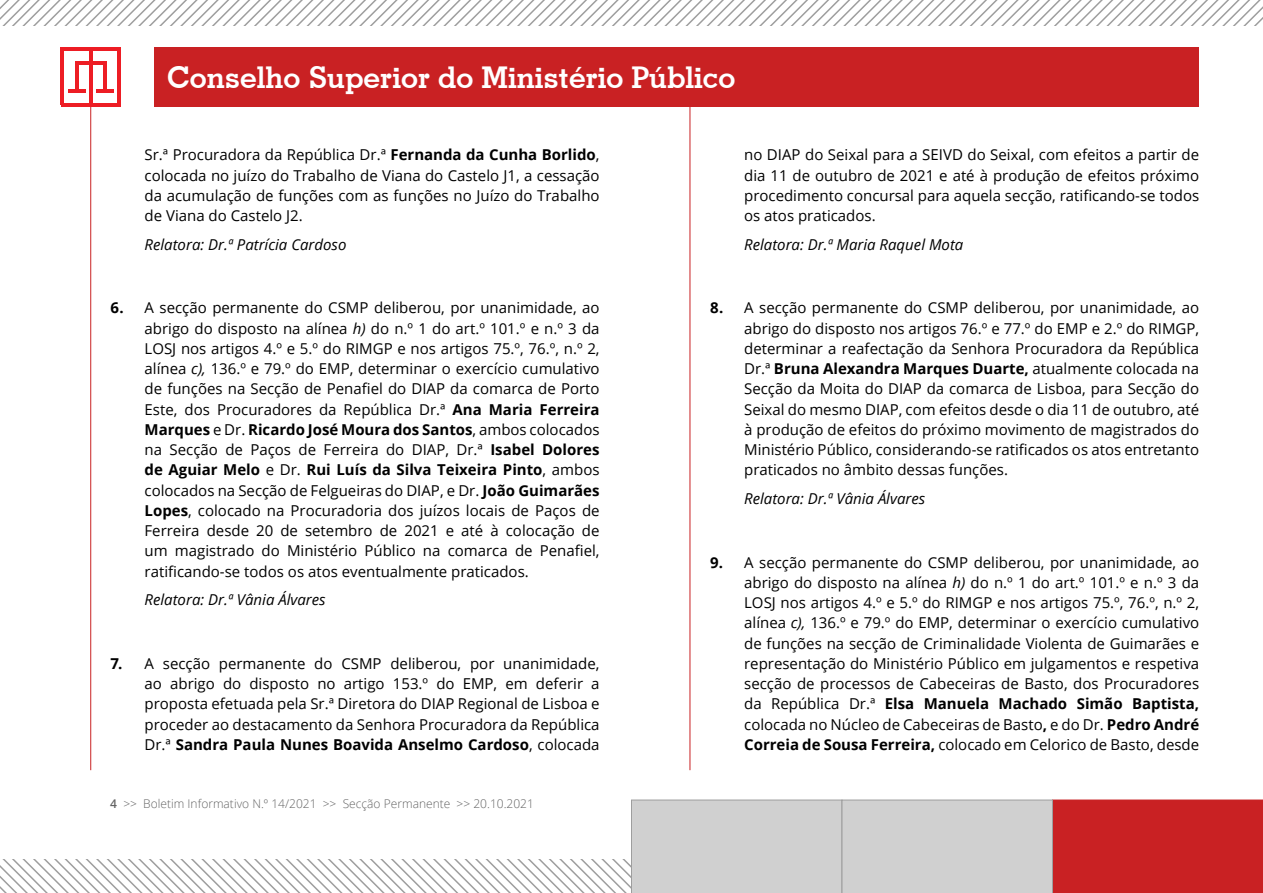
<style>
.page{position:relative;width:1263px;height:893px;background:#fff}
.page>*{position:absolute;margin:0;border:0;box-sizing:border-box;transform-origin:0 0}
.t1{font:700 30px "Geometric Slab 703 BT";color:#fff}
.t2{font:15px/20.2px "Open Sans";color:#000;text-align:justify}
.t3{font:italic 15px "Open Sans";color:#000}
.t4{font:300 12px "Open Sans";color:#646464}
.s1{font-weight:700}
.s2{font-style:italic}
.s3{font-weight:600}
</style>
<div class="page">
<svg style="left:0;top:800px;width:1263px;height:93px"></svg>
<div style="left:154px;top:47px;width:1045px;height:60px;background:#c92123"></div>
<hr style="left:90px;top:104px;width:1px;height:666px;background:#c92123">
<hr style="left:75px;top:61px;width:3px;height:31px;background:#ed1d24">
<hr style="left:61px;top:47px;width:3px;height:58px;background:#ed1d24">
<hr style="left:117px;top:49px;width:3px;height:56px;background:#ed1d24">
<hr style="left:61px;top:103px;width:59px;height:4px;background:#ed1d24">
<hr style="left:61px;top:47px;width:59px;height:4px;background:#ed1d24">
<hr style="left:89px;top:48px;width:3px;height:56px;background:#ed1d24">
<hr style="left:68px;top:89px;width:17px;height:4px;background:#ed1d24">
<hr style="left:103px;top:61px;width:3px;height:31px;background:#ed1d24">
<hr style="left:75px;top:61px;width:31px;height:4px;background:#ed1d24">
<hr style="left:96px;top:89px;width:18px;height:4px;background:#ed1d24">
<hr style="left:690px;top:104px;width:1px;height:666px;background:#c92123">
<svg style="left:0;top:0;width:1263px;height:26px"></svg>
<h1 class="t1" style="left:167px;top:60px;width:570px">Conselho Superior do Ministério Público</h1>
<p class="t2" style="left:145px;top:144px;width:456px">Sr.ª Procuradora da República Dr.ª <span class="s1">Fernanda da Cunha Borlido</span>, colocada no juízo do Trabalho de Viana do Castelo J1, a cessação da acumulação de funções com as funções no Juízo do Trabalho de Viana do Castelo J2.</p>
<p class="t3" style="left:145px;top:234px;width:203px">Relatora: Dr.ª Patrícia Cardoso</p>
<p class="t2" style="left:744px;top:144px;width:456px">no DIAP do Seixal para a SEIVD do Seixal, com efeitos a partir de dia 11 de outubro de 2021 e até à produção de efeitos próximo procedimento concursal para aquela secção, ratificando-se todos os atos praticados.</p>
<p class="t3" style="left:744px;top:234px;width:221px">Relatora: Dr.ª Maria Raquel Mota</p>
<p class="t2" style="left:145px;top:297px;width:456px;text-indent:-34px"><span class="s1">6.</span> A secção permanente do CSMP deliberou, por unanimidade, ao abrigo do disposto na alínea <span class="s2">h)</span> do n.º 1 do art.º 101.º e n.º 3 da LOSJ nos artigos 4.º e 5.º do RIMGP e nos artigos 75.º, 76.º, n.º 2, alínea <span class="s2">c),</span> 136.º e 79.º do EMP, determinar o exercício cumulativo de funções na Secção de Penafiel do DIAP da comarca de Porto Este, dos Procuradores da República Dr.ª <span class="s1">Ana Maria Ferreira Marques</span> e Dr. <span class="s1">Ricardo José Moura dos Santos</span>, ambos colocados na Secção de Paços de Ferreira do DIAP, Dr.ª <span class="s1">Isabel Dolores de Aguiar Melo</span> e Dr. <span class="s1">Rui Luís da Silva Teixeira Pinto</span>, ambos colocados na Secção de Felgueiras do DIAP, e Dr. <span class="s1">João Guimarães Lopes</span>, colocado na Procuradoria dos juízos locais de Paços de Ferreira desde 20 de setembro de 2021 e até à colocação de um magistrado do Ministério Público na comarca de Penafiel, ratificando-se todos os atos eventualmente praticados.</p>
<p class="t3" style="left:145px;top:590px;width:183px">Relatora: Dr.ª Vânia Álvares</p>
<p class="t2" style="left:145px;top:653px;width:456px;text-indent:-34px"><span class="s1">7.</span> A secção permanente do CSMP deliberou, por unanimidade, ao abrigo do disposto no artigo 153.º do EMP, em deferir a proposta efetuada pela Sr.ª Diretora do DIAP Regional de Lisboa e proceder ao destacamento da Senhora Procuradora da República Dr.ª <span class="s1">Sandra Paula Nunes Boavida Anselmo Cardoso</span>, colocada</p>
<p class="t4" style="left:110px;top:795px;width:425px"><span class="s3">4</span> &gt;&gt; Boletim Informativo N.º 14/2021 &gt;&gt; Secção Permanente &gt;&gt; 20.10.2021</p>
<p class="t2" style="left:744px;top:297px;width:456px;text-indent:-34px"><span class="s1">8.</span> A secção permanente do CSMP deliberou, por unanimidade, ao abrigo do disposto nos artigos 76.º e 77.º do EMP e 2.º do RIMGP, determinar a reafectação da Senhora Procuradora da República Dr.ª <span class="s1">Bruna Alexandra Marques Duarte,</span> atualmente colocada na Secção da Moita do DIAP da comarca de Lisboa, para Secção do Seixal do mesmo DIAP, com efeitos desde o dia 11 de outubro, até à produção de efeitos do próximo movimento de magistrados do Ministério Público, considerando-se ratificados os atos entretanto praticados no âmbito dessas funções.</p>
<p class="t3" style="left:744px;top:488px;width:183px">Relatora: Dr.ª Vânia Álvares</p>
<p class="t2" style="left:744px;top:552px;width:456px;text-indent:-34px"><span class="s1">9.</span> A secção permanente do CSMP deliberou, por unanimidade, ao abrigo do disposto na alínea <span class="s2">h)</span> do n.º 1 do art.º 101.º e n.º 3 da LOSJ nos artigos 4.º e 5.º do RIMGP e nos artigos 75.º, 76.º, n.º 2, alínea <span class="s2">c),</span> 136.º e 79.º do EMP, determinar o exercício cumulativo de funções na secção de Criminalidade Violenta de Guimarães e representação do Ministério Público em julgamentos e respetiva secção de processos de Cabeceiras de Basto, dos Procuradores da República Dr.ª <span class="s1">Elsa Manuela Machado Simão Baptista, </span>colocada no Núcleo de Cabeceiras de Basto<span class="s1">,</span> e do Dr. <span class="s1">Pedro André Correia de Sousa Ferreira,</span> colocado em Celorico de Basto, desde</p>
</div>
